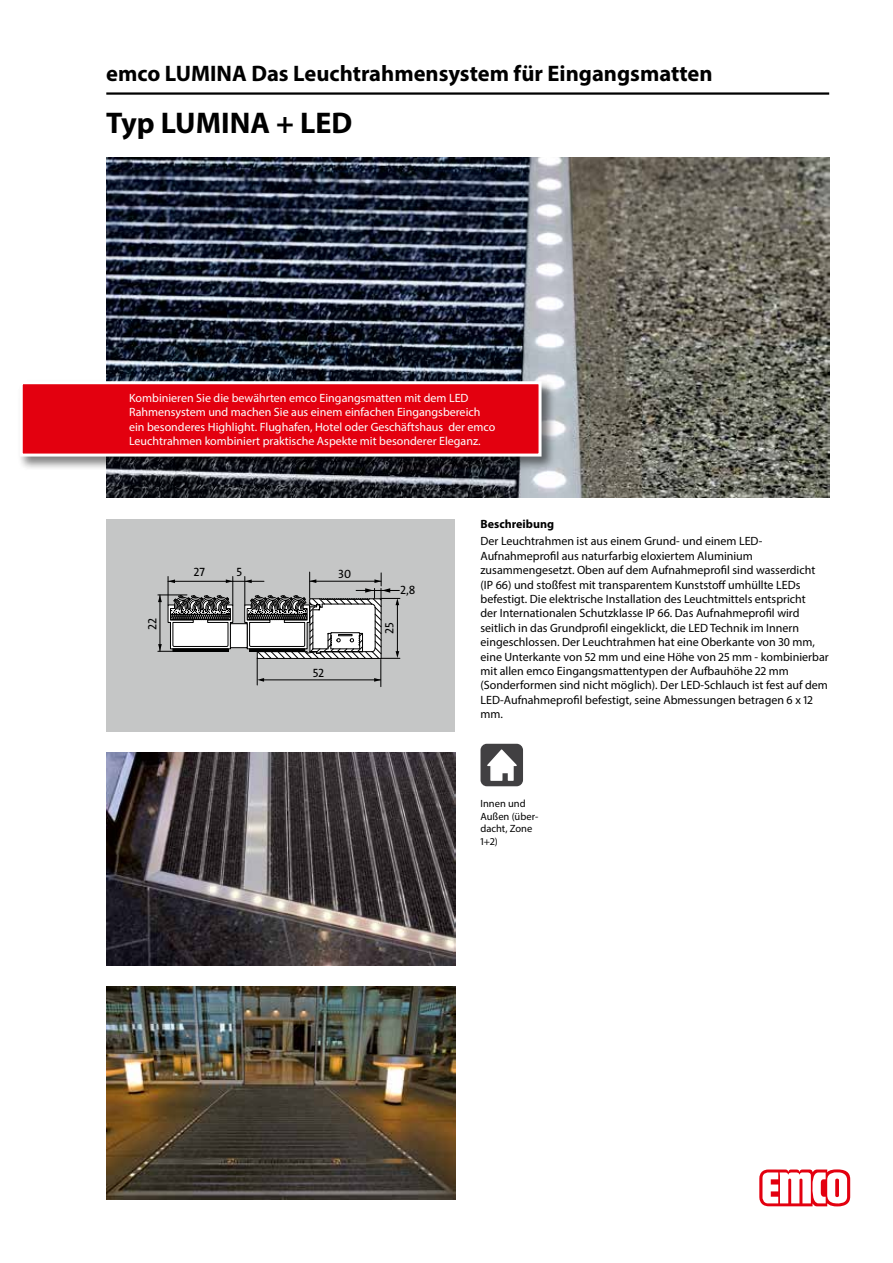
<style>
.page{position:relative;width:893px;height:1263px;background:#fff}
.page>*{position:absolute;margin:0;border:0;box-sizing:border-box;transform-origin:0 0}
.t1{font:700 30px "Myriad Pro";color:#000}
.t2{font:700 22.5px "Myriad Pro";color:#000}
.t3{font:12.15px "The Sans Os F";color:#000}
.t4{font:12px/14.4px "Myriad Pro";color:#000}
.t5{font:12px/14.4px "Myriad Pro";color:#fff}
.t6{font:700 12px "Myriad Pro";color:#000}
.t7{font:10.5px/12.6px "Myriad Pro";color:#000}
</style>
<div class="page">
<img style="left:106px;top:157px;width:723px;height:340px">
<hr style="left:106px;top:92px;width:723px;height:3px;background:#000">
<svg style="left:759px;top:1169px;width:91px;height:37px"></svg>
<div style="left:18px;top:379px;width:538px;height:92px;background:#000;opacity:.5"></div>
<div style="left:21px;top:383px;width:519px;height:72px;background:#e3000f"></div>
<div style="left:20px;top:381px;width:522px;height:76px;border:3px solid #fff"></div>
<div style="left:106px;top:519px;width:349px;height:212px;background:#c5c6c6"></div>
<div style="left:230px;top:624px;width:17px;height:24px;background:#fff"></div>
<div style="left:230px;top:623px;width:17px;height:25px;border:1px solid #000"></div>
<svg style="left:158px;top:576px;width:76px;height:76px"></svg>
<hr style="left:233px;top:581px;width:31px;height:1px;background:#000">
<svg style="left:244px;top:572px;width:156px;height:115px"></svg>
<img style="left:106px;top:753px;width:349px;height:212px">
<img style="left:106px;top:986px;width:349px;height:213px">
<div style="left:480px;top:744px;width:43px;height:42px;background:#414042;border-radius:6px"></div>
<svg style="left:487px;top:749px;width:30px;height:32px"></svg>
<h2 class="t2" style="left:106px;top:59px;width:608px">emco LUMINA Das Leuchtrahmensystem für Eingangsmatten</h2>
<h1 class="t1" style="left:106px;top:103px;width:247px">Typ LUMINA + LED</h1>
<p class="t5" style="left:129px;top:390px;width:368px">Kombinieren Sie die bewährten emco Eingangsmatten mit dem LED Rahmensystem und machen Sie aus einem einfachen Eingangsbereich ein besonderes Highlight. Flughafen, Hotel oder Geschäftshaus der emco Leuchtrahmen kombiniert praktische Aspekte mit besonderer Eleganz.</p>
<p class="t3" style="left:145px;top:630px;width:14px;rotate:-90deg">22</p>
<p class="t3" style="left:237px;top:564px;width:7px">5</p>
<p class="t3" style="left:194px;top:564px;width:13px">27</p>
<p class="t3" style="left:338px;top:566px;width:14px">30</p>
<p class="t3" style="left:313px;top:665px;width:13px">52</p>
<p class="t3" style="left:400px;top:582px;width:17px">2,8</p>
<p class="t3" style="left:382px;top:634px;width:13px;rotate:-90deg">25</p>
<p class="t6" style="left:480px;top:516px;width:75px">Beschreibung</p>
<p class="t4" style="left:480px;top:534px;width:350px">Der Leuchtrahmen ist aus einem Grund- und einem LED-Aufnahmeprofil aus naturfarbig eloxiertem Aluminium zusammengesetzt. Oben auf dem Aufnahmeprofil sind wasserdicht (IP 66) und stoßfest mit transparentem Kunststoff umhüllte LEDs befestigt. Die elektrische Installation des Leuchtmittels entspricht<br>der Internationalen Schutzklasse IP 66. Das Aufnahmeprofil wird seitlich in das Grundprofil eingeklickt, die LED Technik im Innern eingeschlossen. Der Leuchtrahmen hat eine Oberkante von 30 mm, eine Unterkante von 52 mm und eine Höhe von 25 mm - kombinierbar mit allen emco Eingangsmattentypen der Aufbauhöhe 22 mm (Sonderformen sind nicht möglich). Der LED-Schlauch ist fest auf dem LED-Aufnahmeprofil befestigt, seine Abmessungen betragen 6 x 12 mm.</p>
<p class="t7" style="left:480px;top:797px;width:59px">Innen und<br>Außen (über&shy;dacht, Zone<br>1+2)</p>
</div>
